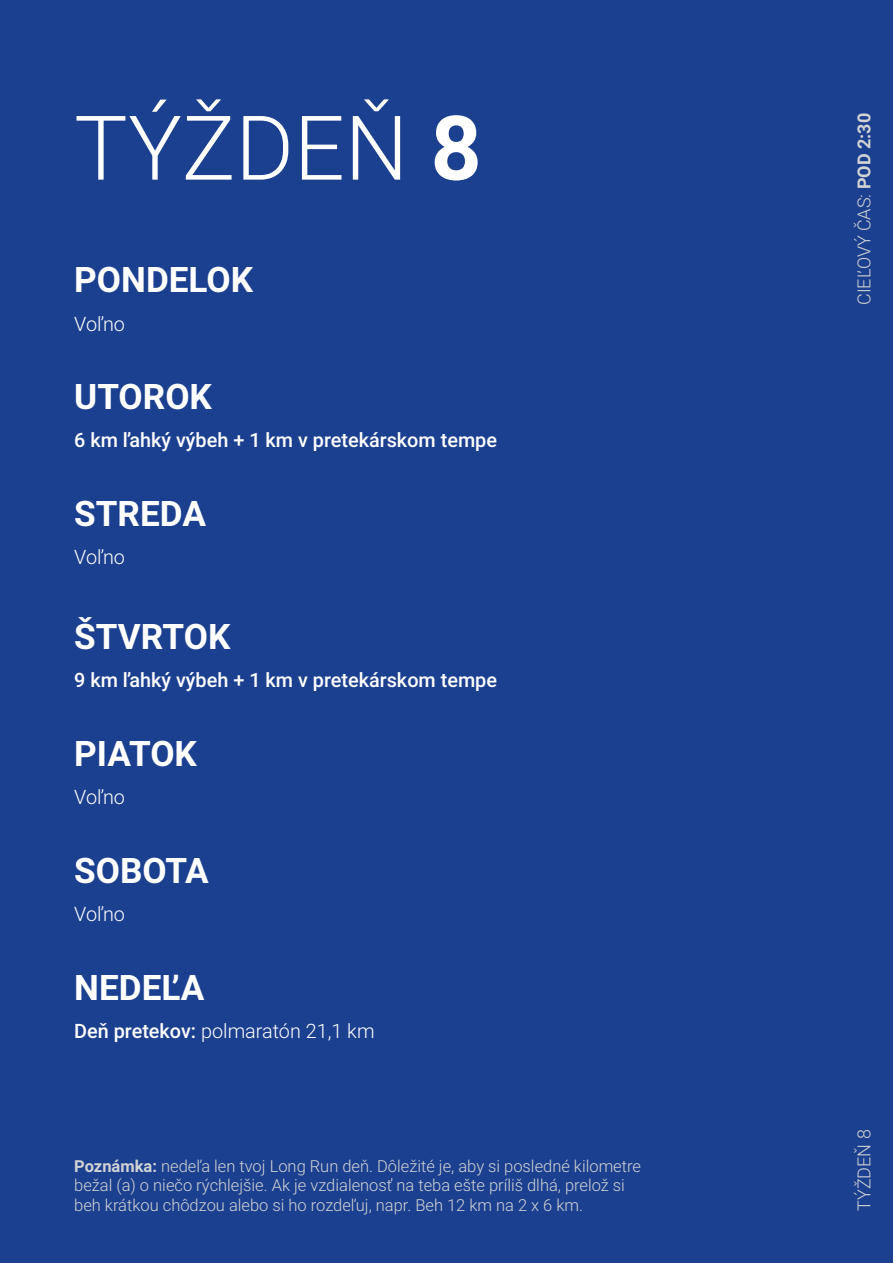
<style>
.page{position:relative;width:893px;height:1263px;background:#1c4090}
.page>*{position:absolute;margin:0;border:0;box-sizing:border-box;transform-origin:0 0}
.t1{font:300 89.4px "Roboto";color:#fff}
.t2{font:700 35.1px "Roboto";color:#fff}
.t3{font:500 19.8px "Roboto";color:#fff}
.t4{font:300 19.8px "Roboto";color:#fff}
.t5{font:300 18px "Roboto";color:#d1d3d4}
.t6{font:300 16.5px/19.5px "Roboto";color:#d1d3d4}
.s1{font-weight:700}
.s2{font-weight:500}
</style>
<div class="page">
<h1 class="t1" style="left:74px;top:85px;width:409px">TÝŽDEŇ <span class="s1">8</span></h1>
<h2 class="t2" style="left:74px;top:255px;width:180px">PONDELOK</h2>
<p class="t4" style="left:74px;top:310px;width:52px">Voľno</p>
<h2 class="t2" style="left:74px;top:372px;width:139px">UTOROK</h2>
<p class="t3" style="left:74px;top:426px;width:424px">6 km ľahký výbeh + 1 km v pretekárskom tempe</p>
<h2 class="t2" style="left:74px;top:489px;width:133px">STREDA</h2>
<p class="t4" style="left:74px;top:543px;width:52px">Voľno</p>
<h2 class="t2" style="left:74px;top:612px;width:158px">ŠTVRTOK</h2>
<p class="t3" style="left:74px;top:666px;width:424px">9 km ľahký výbeh + 1 km v pretekárskom tempe</p>
<h2 class="t2" style="left:74px;top:729px;width:124px">PIATOK</h2>
<p class="t4" style="left:74px;top:783px;width:52px">Voľno</p>
<h2 class="t2" style="left:74px;top:846px;width:136px">SOBOTA</h2>
<p class="t4" style="left:74px;top:900px;width:52px">Voľno</p>
<h2 class="t2" style="left:74px;top:962px;width:132px">NEDEĽA</h2>
<p class="t4" style="left:74px;top:1017px;width:302px"><span class="s2">Deň pretekov:</span> polmaratón 21,1 km</p>
<p class="t6" style="left:74px;top:1155px;width:568px"><span class="s1">Poznámka:</span> nedeľa len tvoj Long Run deň. Dôležité je, aby si posledné kilometre bežal (a) o niečo rýchlejšie. Ak je vzdialenosť na teba ešte príliš dlhá, prelož si beh krátkou chôdzou alebo si ho rozdeľuj, napr. Beh 12 km na 2 x 6 km.</p>
<p class="t5" style="left:851px;top:305px;width:194px;rotate:-90deg">CIEĽOVÝ ČAS: <span class="s1">POD 2:30</span></p>
<p class="t5" style="left:851px;top:1211px;width:83px;rotate:-90deg">TÝŽDEŇ 8</p>
</div>
